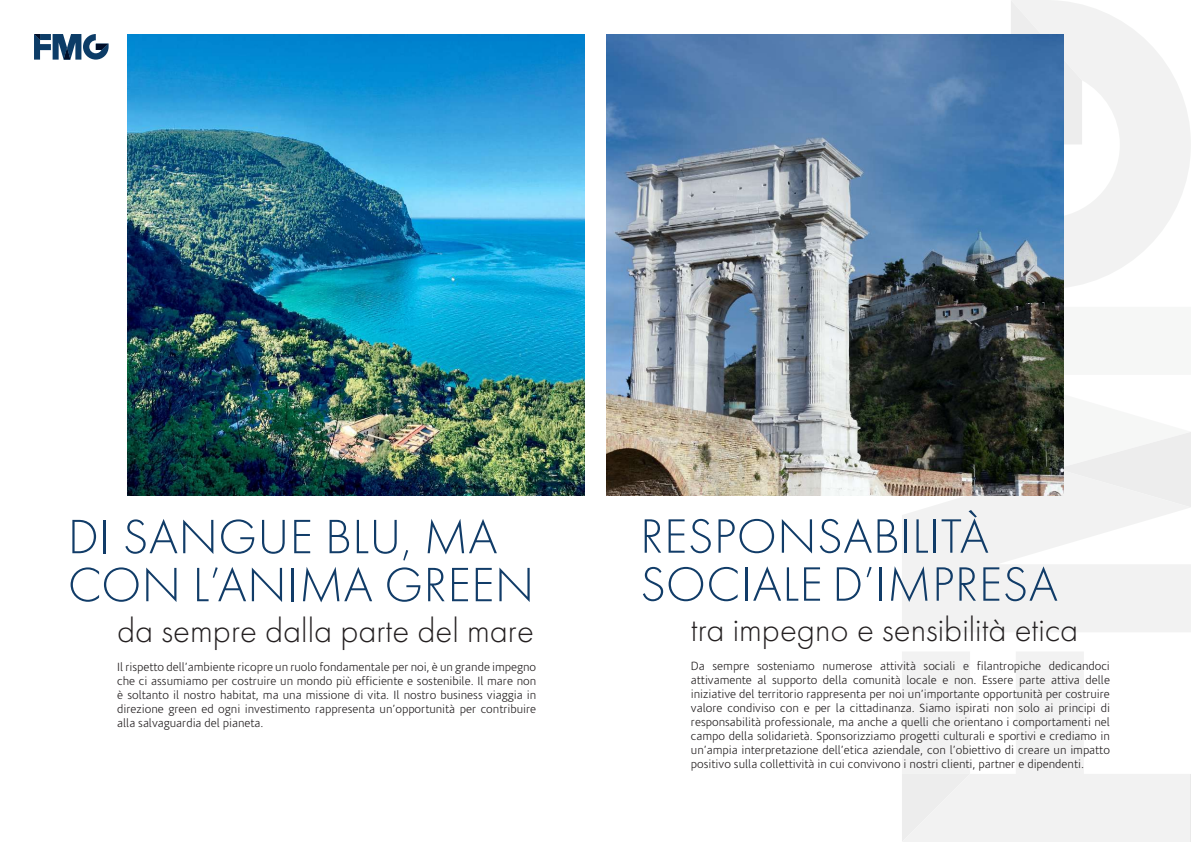
<style>
.page{position:relative;width:1191px;height:842px;background:#fff}
.page>*{position:absolute;margin:0;border:0;box-sizing:border-box;transform-origin:0 0}
.t1{font:300 50px/48px "Futura PT";letter-spacing:.01em;color:#113c68}
.t2{font:300 35px "Futura PT";color:#231f20}
.t3{font:300 12px/14px "Corisande OT";color:#231f20;text-align:justify}
</style>
<div class="page">
<svg style="left:970px;top:652px;width:220px;height:190px;fill:#f2f2f2"></svg>
<div style="left:902px;top:652px;width:68px;height:190px;background:#f2f2f2"></div>
<svg style="left:902px;top:495px;width:289px;height:137px;fill:#f2f2f2"></svg>
<svg style="left:1056px;top:432px;width:135px;height:75px"></svg>
<svg style="left:1063px;top:5px;width:128px;height:284px;fill:#f2f2f2"></svg>
<div style="left:1011px;top:0;width:71px;height:144px;background:#f2f2f2"></div>
<svg style="left:34px;top:34px;width:75px;height:26px"></svg>
<hr style="left:1190px;top:774px;width:1px;height:68px;background:#d4d6d4">
<img style="left:607px;top:34px;width:456px;height:461px">
<img style="left:127px;top:34px;width:457px;height:461px">
<h1 class="t1" style="left:68px;top:513px;width:468px">DI SANGUE BLU, MA<br>CON L’ANIMA GREEN</h1>
<h2 class="t2" style="left:117px;top:611px;width:418px">da sempre dalla parte del mare</h2>
<p class="t3" style="left:117px;top:660px;width:420px">Il rispetto dell’ambiente ricopre un ruolo fondamentale per noi, è un grande impegno che ci assumiamo per costruire un mondo più efficiente e sostenibile. Il mare non è soltanto il nostro habitat, ma una missione di vita. Il nostro business viaggia in direzione green ed ogni investimento rappresenta un’opportunità per contribuire alla salvaguardia del pianeta.</p>
<h1 class="t1" style="left:640px;top:512px;width:419px">RESPONSABILITÀ<br>SOCIALE D’IMPRESA</h1>
<h2 class="t2" style="left:691px;top:609px;width:389px">tra impegno e sensibilità etica</h2>
<p class="t3" style="left:691px;top:659px;width:420px">Da sempre sosteniamo numerose attività sociali e filantropiche dedicandoci attivamente al supporto della comunità locale e non. Essere parte attiva delle iniziative del territorio rappresenta per noi un’importante opportunità per costruire valore condiviso con e per la cittadinanza. Siamo ispirati non solo ai principi di responsabilità professionale, ma anche a quelli che orientano i comportamenti nel campo della solidarietà. Sponsorizziamo progetti culturali e sportivi e crediamo in un’ampia interpretazione dell’etica aziendale, con l’obiettivo di creare un impatto positivo sulla collettività in cui convivono i nostri clienti, partner e dipendenti.</p>
</div>
